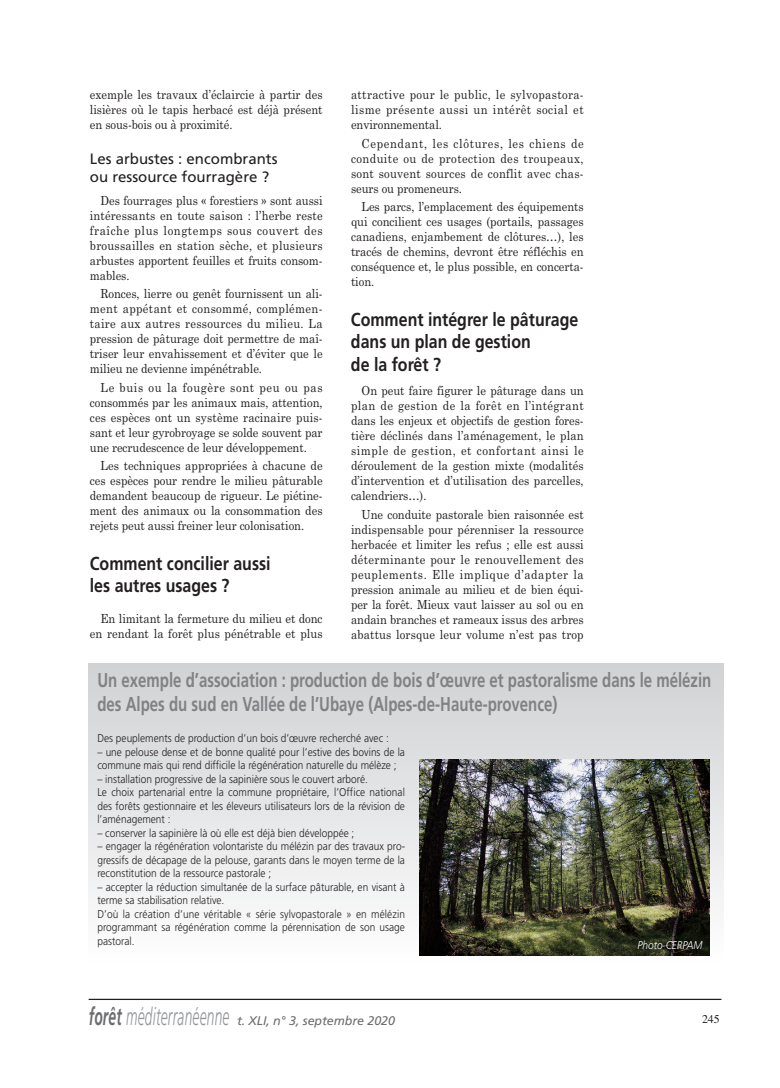
<style>
.page{position:relative;width:780px;height:1088px;background:#fff}
.page>*{position:absolute;margin:0;border:0;box-sizing:border-box;transform-origin:0 0}
.t1{font:700 20px/24px "Frutiger LT Std";color:#808285;scale:.75 1}
.t2{font:700 18.75px/22.5px "Frutiger LT Std";color:#231f20;scale:.85 1}
.t3{font:15px/18px "Frutiger LT Std";color:#231f20}
.t4{font:12.5px/15px "Century Schoolbook";letter-spacing:-.005em;color:#231f20;text-align:justify;scale:.9 1}
.t5{font:italic 12.5px "Frutiger LT Std";letter-spacing:-.005em;color:#6c6d70}
.t6{font:11.88px "Times";color:#231f20}
.t7{font:300 11.25px/13.5px "Frutiger LT Std";color:#231f20;scale:.9 1}
.t8{font:italic 300 11.25px "Frutiger LT Std";color:#fff;scale:.9 1}
.s1{font-weight:700;font-size:24.75px}
.s2{font-weight:300;font-size:24.75px;color:#939598}
</style>
<div class="page">
<hr style="left:89px;top:999px;width:632px;height:1px;background:#231f20">
<div style="left:89px;top:664px;width:634px;height:300px;background:linear-gradient(to bottom,#d0d1d4,#fcfcfc)"></div>
<img style="left:419px;top:759px;width:290px;height:196px">
<p class="t4" style="left:90px;top:87px;width:260px">exemple les travaux d’éclaircie à partir des lisières où le tapis herbacé est déjà présent en sous-bois ou à proximité.</p>
<p class="t3" style="left:90px;top:150px;width:189px">Les arbustes : encombrants ou ressource fourragère ?</p>
<p class="t4" style="left:90px;top:192px;width:260px;text-indent:11px">Des fourrages plus « forestiers » sont aussi intéressants en toute saison : l’herbe reste fraîche plus longtemps sous couvert des broussailles en station sèche, et plusieurs arbustes apportent feuilles et fruits consom&shy;mables.</p>
<p class="t4" style="left:90px;top:286px;width:260px;text-indent:11px">Ronces, lierre ou genêt fournissent un ali&shy;ment appétant et consommé, complémen&shy;taire aux autres ressources du milieu. La pression de pâturage doit permettre de maî&shy;triser leur envahissement et d’éviter que le milieu ne devienne impénétrable.</p>
<p class="t4" style="left:90px;top:379px;width:260px;text-indent:11px">Le buis ou la fougère sont peu ou pas consommés par les animaux mais, attention, ces espèces ont un système racinaire puis&shy;sant et leur gyrobroyage se solde souvent par une recrudescence de leur développement.</p>
<p class="t4" style="left:90px;top:458px;width:260px;text-indent:11px">Les techniques appropriées à chacune de ces espèces pour rendre le milieu pâturable demandent beaucoup de rigueur. Le piétine&shy;ment des animaux ou la consommation des rejets peut aussi freiner leur colonisation.</p>
<h2 class="t2" style="left:90px;top:552px;width:214px">Comment concilier aussi les autres usages ?</h2>
<p class="t4" style="left:90px;top:611px;width:260px;text-align:right">En limitant la fermeture du milieu et donc en rendant la forêt plus pénétrable et plus</p>
<p class="t4" style="left:351px;top:87px;width:260px">attractive pour le public, le sylvopastora&shy;lisme présente aussi un intérêt social et environnemental.</p>
<p class="t4" style="left:351px;top:135px;width:260px;text-indent:11px">Cependant, les clôtures, les chiens de conduite ou de protection des troupeaux, sont souvent sources de conflit avec chas&shy;seurs ou promeneurs.</p>
<p class="t4" style="left:351px;top:199px;width:260px;text-indent:11px">Les parcs, l’emplacement des équipements qui concilient ces usages (portails, passages canadiens, enjambement de clôtures…), les tracés de chemins, devront être réfléchis en conséquence et, le plus possible, en concerta&shy;tion.</p>
<h2 class="t2" style="left:351px;top:308px;width:269px">Comment intégrer le pâturage dans un plan de gestion<br>de la forêt ?</h2>
<p class="t4" style="left:351px;top:383px;width:260px;text-indent:11px">On peut faire figurer le pâturage dans un plan de gestion de la forêt en l’intégrant dans les enjeux et objectifs de gestion fores&shy;tière déclinés dans l’aménagement, le plan simple de gestion, et confortant ainsi le déroulement de la gestion mixte (modalités d’intervention et d’utilisation des parcelles, calendriers…).</p>
<p class="t4" style="left:351px;top:507px;width:260px;text-indent:11px">Une conduite pastorale bien raisonnée est indispensable pour pérenniser la ressource herbacée et limiter les refus ; elle est aussi déterminante pour le renouvellement des peuplements. Elle implique d’adapter la pression animale au milieu et de bien équi&shy;per la forêt. Mieux vaut laisser au sol ou en andain branches et rameaux issus des arbres abattus lorsque leur volume n’est pas trop</p>
<h1 class="t1" style="left:97px;top:668px;width:820px">Un exemple d’association : production de bois d’œuvre et pastoralisme dans le mélézin des Alpes du sud en Vallée de l’Ubaye (Alpes-de-Haute-provence)</h1>
<p class="t7" style="left:97px;top:732px;width:325px">Des peuplements de production d’un bois d’œuvre recherché avec :</p>
<p class="t7" style="left:97px;top:745px;width:343px">– une pelouse dense et de bonne qualité pour l’estive des bovins de la commune mais qui rend difficile la régénération naturelle du mélèze ;</p>
<p class="t7" style="left:97px;top:772px;width:343px">– installation progressive de la sapinière sous le couvert arboré.<br>Le choix partenarial entre la commune propriétaire, l’Office national des forêts gestionnaire et les éleveurs utilisateurs lors de la révision de l’aménagement :</p>
<p class="t7" style="left:97px;top:826px;width:287px">– conserver la sapinière là où elle est déjà bien développée ;</p>
<p class="t7" style="left:97px;top:840px;width:343px;text-align:justify">– engager la régénération volontariste du mélézin par des travaux pro&shy;gressifs de décapage de la pelouse, garants dans le moyen terme de la reconstitution de la ressource pastorale ;</p>
<p class="t7" style="left:97px;top:880px;width:343px">– accepter la réduction simultanée de la surface pâturable, en visant à terme sa stabilisation relative.<br>D’où la création d’une véritable « série sylvopastorale » en mélézin programmant sa régénération comme la pérennisation de son usage pastoral.</p>
<p class="t8" style="left:637px;top:938px;width:74px">Photo CERPAM</p>
<p class="t5" style="left:89px;top:1013px;width:308px"><span class="s1">forêt</span> <span class="s2">méditerranéenne</span> t. XLI, n° 3, septembre 2020</p>
<p class="t6" style="left:702px;top:1008px;width:19px">245</p>
</div>
